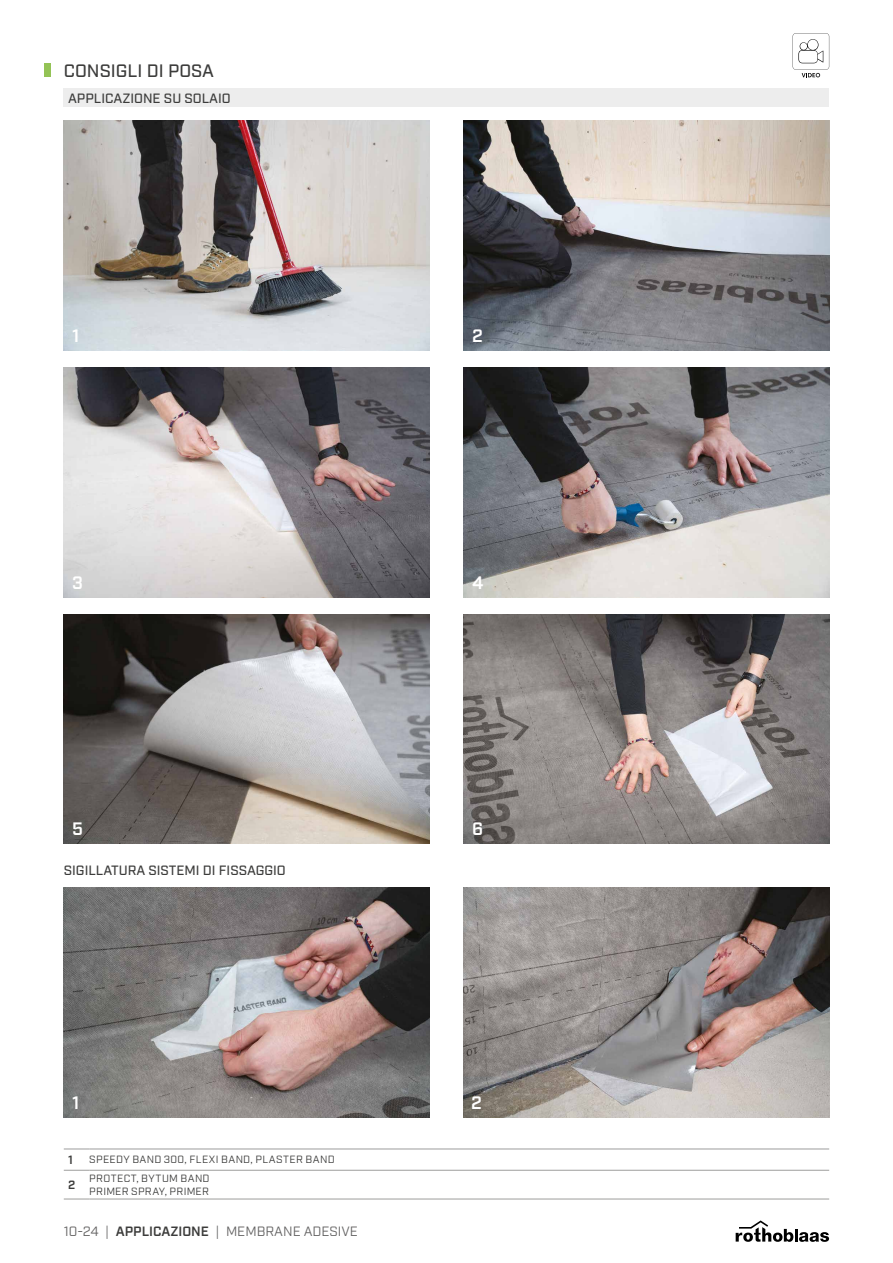
<style>
.page{position:relative;width:893px;height:1263px;background:#fff}
.page>*{position:absolute;margin:0;border:0;box-sizing:border-box;transform-origin:0 0}
.t1{font:500 18px "Industry";color:#3c3c3b}
.t2{font:600 18px "Industry";color:#fff}
.t3{font:500 13.5px "Industry";color:#3c3c3b}
.t4{font:13.5px "Industry";color:#646363}
.t5{font:600 12px "Industry";color:#3c3c3b}
.t6{font:10.5px/12.6px "Industry";letter-spacing:.03em;color:#3c3c3b}
.s1{font-weight:600;color:#3c3c3b}
</style>
<div class="page">
<img style="left:64px;top:121px;width:365px;height:229px">
<img style="left:64px;top:367px;width:365px;height:230px">
<img style="left:64px;top:614px;width:365px;height:230px">
<img style="left:463px;top:121px;width:366px;height:229px">
<img style="left:463px;top:367px;width:366px;height:230px">
<img style="left:463px;top:614px;width:366px;height:230px">
<img style="left:64px;top:888px;width:365px;height:229px">
<img style="left:463px;top:888px;width:366px;height:229px">
<div style="left:64px;top:89px;width:765px;height:18px;background:#ededed"></div>
<svg style="left:736px;top:1220px;width:93px;height:22px"></svg>
<svg style="left:64px;top:1149px;width:25px;height:1px"></svg>
<svg style="left:64px;top:1170px;width:25px;height:1px"></svg>
<svg style="left:64px;top:1199px;width:25px;height:1px"></svg>
<hr style="left:89px;top:1149px;width:740px;height:1px;background:#9d9d9c">
<hr style="left:89px;top:1170px;width:740px;height:1px;background:#9d9d9c">
<hr style="left:89px;top:1199px;width:740px;height:1px;background:#9d9d9c">
<svg style="left:793px;top:33px;width:36px;height:44px"></svg>
<div style="left:45px;top:64px;width:6px;height:13px;background:#94c356"></div>
<h1 class="t1" style="left:64px;top:60px;width:152px">CONSIGLI DI POSA</h1>
<p class="t3" style="left:68px;top:90px;width:164px">APPLICAZIONE SU SOLAIO</p>
<h1 class="t2" style="left:72px;top:325px;width:9px">1</h1>
<h1 class="t2" style="left:72px;top:572px;width:12px">3</h1>
<h1 class="t2" style="left:72px;top:818px;width:12px">5</h1>
<p class="t3" style="left:64px;top:862px;width:224px">SIGILLATURA SISTEMI DI FISSAGGIO</p>
<h1 class="t2" style="left:72px;top:1092px;width:9px">1</h1>
<p class="t5" style="left:68px;top:1153px;width:6px">1</p>
<p class="t6" style="left:89px;top:1154px;width:247px">SPEEDY BAND 300, FLEXI BAND, PLASTER BAND</p>
<p class="t5" style="left:68px;top:1178px;width:9px">2</p>
<p class="t6" style="left:89px;top:1172px;width:122px">PROTECT, BYTUM BAND<br>PRIMER SPRAY, PRIMER</p>
<p class="t4" style="left:64px;top:1223px;width:296px">10-24 | <span class="s1">APPLICAZIONE</span> | MEMBRANE ADESIVE</p>
<h1 class="t2" style="left:472px;top:325px;width:12px">2</h1>
<h1 class="t2" style="left:472px;top:572px;width:13px">4</h1>
<h1 class="t2" style="left:472px;top:818px;width:13px">6</h1>
<h1 class="t2" style="left:471px;top:1092px;width:12px">2</h1>
</div>
